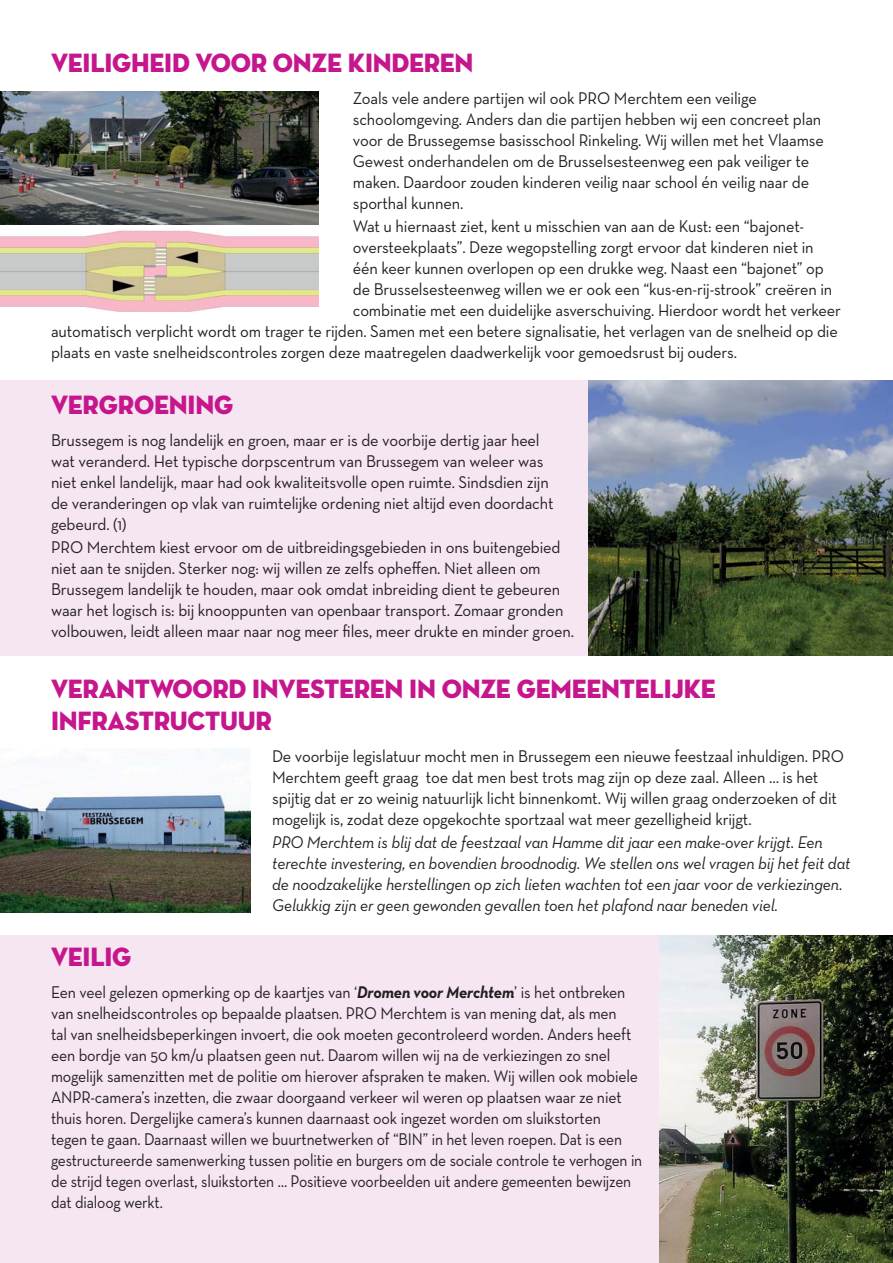
<style>
.page{position:relative;width:893px;height:1263px;background:#fff}
.page>*{position:absolute;margin:0;border:0;box-sizing:border-box;transform-origin:0 0}
.t1{font:27px/32.4px "Neutraface Display Titling";letter-spacing:-.01em;color:#c6168d;scale:.96 1}
.t2{font:17.25px/21px "Neutra Text";letter-spacing:-.01em;color:#231f20;scale:.95 1}
.t3{font:17.25px/21px "Neutra Text";letter-spacing:-.01em;color:#231f20;scale:.92 1}
.t4{font:italic 17.25px/21px "Neutra Text";letter-spacing:-.01em;color:#231f20;scale:.95 1}
.s1{font-family:"Neutra Text Bold Italic Alt"}
</style>
<div class="page">
<div style="left:0;top:380px;width:893px;height:276px;background:#f5e6f1"></div>
<div style="left:0;top:935px;width:893px;height:328px;background:#f5e6f1"></div>
<img style="left:0;top:748px;width:251px;height:164px">
<img style="left:588px;top:380px;width:304px;height:276px">
<img style="left:659px;top:935px;width:234px;height:328px">
<img style="left:0;top:91px;width:319px;height:133px">
<hr style="left:892px;top:0;width:1px;height:744px;background:#f5e6f1">
<img style="left:0;top:230px;width:319px;height:82px">
<h1 class="t1" style="left:51px;top:47px;width:442px">VEILIGHEID VOOR ONZE KINDEREN</h1>
<p class="t2" style="left:353px;top:89px;width:497px">Zoals vele andere partijen wil ook PRO Merchtem een veilige schoolomgeving. Anders dan die partijen hebben wij een concreet plan voor de Brussegemse basisschool Rinkeling. Wij willen met het Vlaamse Gewest onderhandelen om de Brusselsesteenweg een pak veiliger te maken. Daardoor zouden kinderen veilig naar school én veilig naar de sporthal kunnen.</p>
<p class="t2" style="left:353px;top:217px;width:477px">Wat u hiernaast ziet, kent u misschien van aan de Kust: een “bajonet-</p>
<p class="t2" style="left:353px;top:238px;width:486px">oversteekplaats”. Deze wegopstelling zorgt ervoor dat kinderen niet in</p>
<p class="t2" style="left:353px;top:259px;width:497px">één keer kunnen overlopen op een drukke weg. Naast een “bajonet” op</p>
<p class="t2" style="left:353px;top:280px;width:506px">de Brusselsesteenweg willen we er ook een “kus-en-rij-strook” creëren in</p>
<p class="t2" style="left:353px;top:301px;width:515px">combinatie met een duidelijke asverschuiving. Hierdoor wordt het verkeer</p>
<p class="t2" style="left:51px;top:322px;width:830px">automatisch verplicht wordt om trager te rijden. Samen met een betere signalisatie, het verlagen van de snelheid op die</p>
<p class="t2" style="left:51px;top:343px;width:723px">plaats en vaste snelheidscontroles zorgen deze maatregelen daadwerkelijk voor gemoedsrust bij ouders.</p>
<h1 class="t1" style="left:51px;top:389px;width:191px">VERGROENING</h1>
<p class="t2" style="left:51px;top:431px;width:530px">Brussegem is nog landelijk en groen, maar er is de voorbije dertig jaar heel wat veranderd. Het typische dorpscentrum van Brussegem van weleer was niet enkel landelijk, maar had ook kwaliteitsvolle open ruimte. Sindsdien zijn de veranderingen op vlak van ruimtelijke ordening niet altijd even doordacht gebeurd. (1)</p>
<p class="t2" style="left:51px;top:538px;width:552px">PRO Merchtem kiest ervoor om de uitbreidingsgebieden in ons buitengebied niet aan te snijden. Sterker nog: wij willen ze zelfs opheffen. Niet alleen om Brussegem landelijk te houden, maar ook omdat inbreiding dient te gebeuren waar het logisch is: bij knooppunten van openbaar transport. Zomaar gronden volbouwen, leidt alleen maar naar nog meer files, meer drukte en minder groen.</p>
<h1 class="t1" style="left:51px;top:672px;width:694px">VERANTWOORD INVESTEREN IN ONZE GEMEENTELIJKE<br>INFRASTRUCTUUR</h1>
<p class="t2" style="left:272px;top:747px;width:603px">De voorbije legislatuur mocht men in Brussegem een nieuwe feestzaal inhuldigen. PRO Merchtem geeft graag toe dat men best trots mag zijn op deze zaal. Alleen … is het spijtig dat er zo weinig natuurlijk licht binnenkomt. Wij willen graag onderzoeken of dit mogelijk is, zodat deze opgekochte sportzaal wat meer gezelligheid krijgt.</p>
<p class="t4" style="left:272px;top:833px;width:610px">PRO Merchtem is blij dat de feestzaal van Hamme dit jaar een make-over krijgt. Een terechte investering, en bovendien broodnodig. We stellen ons wel vragen bij het feit dat de noodzakelijke herstellingen op zich lieten wachten tot een jaar voor de verkiezingen.<br>Gelukkig zijn er geen gewonden gevallen toen het plafond naar beneden viel.</p>
<h1 class="t1" style="left:51px;top:941px;width:85px">VEILIG</h1>
<p class="t3" style="left:51px;top:983px;width:644px">Een veel gelezen opmerking op de kaartjes van ‘<span class="s1">Dromen voor Merchtem</span>’ is het ontbreken van snelheidscontroles op bepaalde plaatsen. PRO Merchtem is van mening dat, als men<br>tal van snelheidsbeperkingen invoert, die ook moeten gecontroleerd worden. Anders heeft een bordje van 50 km/u plaatsen geen nut. Daarom willen wij na de verkiezingen zo snel mogelijk samenzitten met de politie om hierover afspraken te maken. Wij willen ook mobiele ANPR-camera’s inzetten, die zwaar doorgaand verkeer wil weren op plaatsen waar ze niet thuis horen. Dergelijke camera’s kunnen daarnaast ook ingezet worden om sluikstorten<br>tegen te gaan. Daarnaast willen we buurtnetwerken of “BIN” in het leven roepen. Dat is een gestructureerde samenwerking tussen politie en burgers om de sociale controle te verhogen in de strijd tegen overlast, sluikstorten … Positieve voorbeelden uit andere gemeenten bewijzen dat dialoog werkt.</p>
</div>
